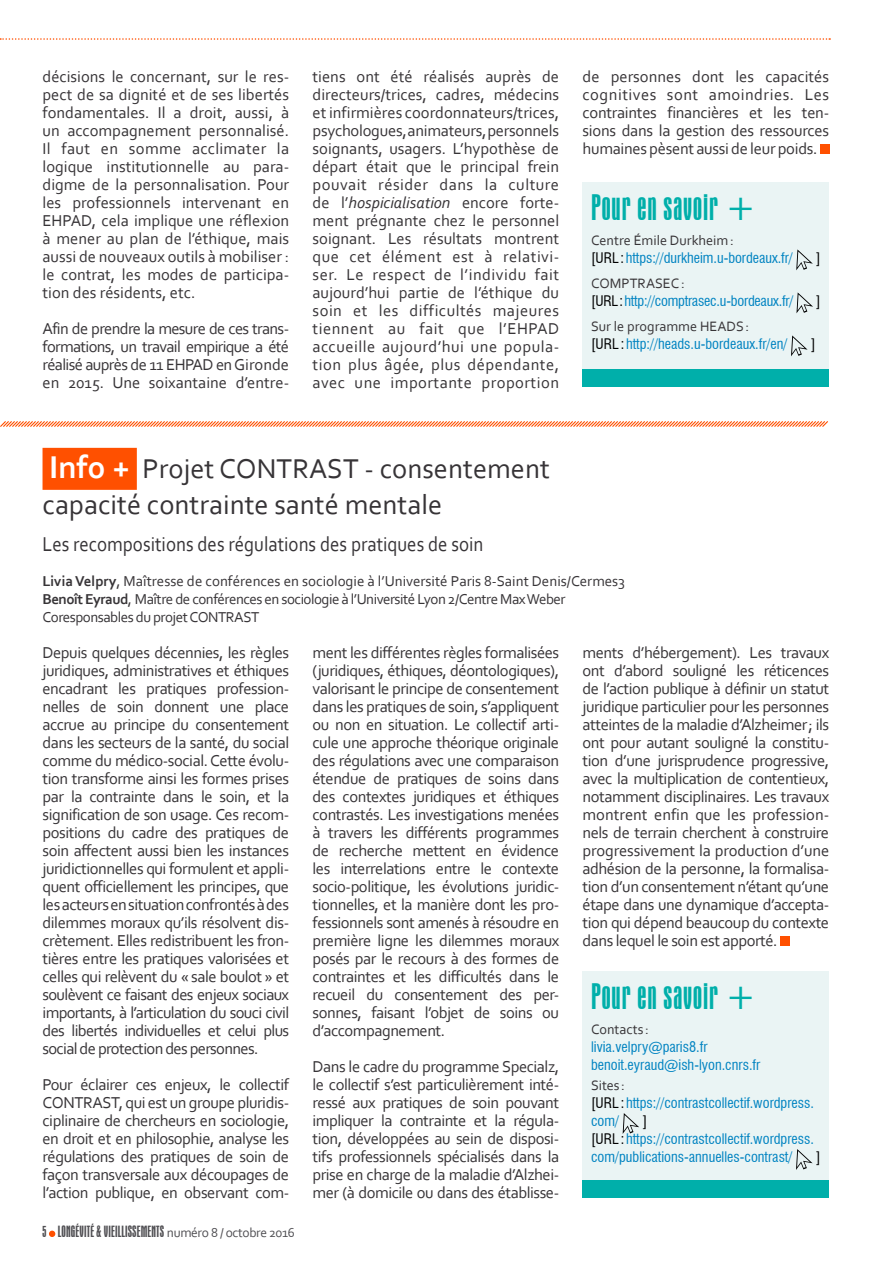
<style>
.page{position:relative;width:893px;height:1263px;background:#fff}
.page>*{position:absolute;margin:0;border:0;box-sizing:border-box;transform-origin:0 0}
.ENCADRE_Titre{font:condensed 37.5px "Aurora BT";letter-spacing:.025em;color:#00afaa}
.ARTICLE_Titre{font:28.5px/36px "Corbel";color:#373437}
.Sous-TITRE{font:21px "Corbel";color:#373437;scale:.9 1}
.ARTICLE_texte_couran{font:16.5px/18px "Corbel";letter-spacing:-.025em;color:#373437;text-align:justify}
.t1{font:condensed 16.5px "Aurora BT";letter-spacing:.01em;color:#504f53}
.ARTICLE_auteurs{font:15px "Corbel";letter-spacing:-.035em;color:#373437}
.ARTICLE_Titre-2{font:15px "Corbel";color:#373437}
.ENCADRE_Texte_Référe{font:condensed 14.25px/18px "Swiss 721 BT";color:#0083c1}
.ENCADRE_Texte_Référe-2{font:14.25px "Corbel";color:#373437}
.ENCADRE_Texte_Référe-3{font:condensed 14.25px "Swiss 721 BT";color:#000}
.s1{font-style:italic}
.s2{font-family:"Corbel";font-stretch:normal;color:#373437}
.s3{color:#000}
.s4{font-weight:700;font-size:33px;color:#fff}
.s5{font-weight:700}
.s6{font-family:"Corbel";font-stretch:normal;font-size:13.5px}
</style>
<div class="page">
<div style="left:49px;top:1230px;width:6px;height:7px;background:#ff5000;border-radius:50%"></div>
<svg style="left:0;top:38px;width:830px;height:2px"></svg>
<div style="left:820px;top:144px;width:9px;height:10px;background:#ff5000"></div>
<div style="left:43px;top:448px;width:94px;height:42px;background:#ff5000"></div>
<div style="left:780px;top:936px;width:9px;height:10px;background:#ff5000"></div>
<svg style="left:0;top:421px;width:828px;height:6px;background:#ffae8a"></svg>
<div style="left:583px;top:183px;width:246px;height:187px;background:#eaf4f4"></div>
<div style="left:583px;top:370px;width:246px;height:17px;background:#00afaa"></div>
<svg style="left:796px;top:249px;width:17px;height:21px"></svg>
<svg style="left:796px;top:292px;width:17px;height:21px"></svg>
<svg style="left:791px;top:335px;width:17px;height:21px"></svg>
<div style="left:583px;top:972px;width:246px;height:208px;background:#eaf4f4"></div>
<div style="left:583px;top:1180px;width:246px;height:17px;background:#00afaa"></div>
<svg style="left:623px;top:1113px;width:16px;height:21px"></svg>
<svg style="left:796px;top:1149px;width:17px;height:21px"></svg>
<p class="ARTICLE_texte_couran" style="left:43px;top:67px;width:248px">décisions le concernant, sur le res&shy;pect de sa dignité et de ses libertés fondamentales. Il a droit, aussi, à un accompagnement personnalisé.<br>Il faut en somme acclimater la logique institutionnelle au para&shy;digme de la personnalisation. Pour les professionnels intervenant en EHPAD, cela implique une réflexion à mener au plan de l’éthique, mais aussi de nouveaux outils à mobiliser : le contrat, les modes de participa&shy;tion des résidents, etc.</p>
<p class="ARTICLE_texte_couran" style="left:43px;top:319px;width:248px">Afin de prendre la mesure de ces trans&shy;formations, un travail empirique a été réalisé auprès de 11 EHPAD en Gironde en 2015. Une soixantaine d’entre-</p>
<p class="ARTICLE_texte_couran" style="left:313px;top:67px;width:248px">tiens ont été réalisés auprès de directeurs/trices, cadres, médecins et infirmières coordonnateurs/trices, psychologues, animateurs, personnels soignants, usagers. L’hypothèse de départ était que le principal frein pouvait résider dans la culture de l’<span class="s1">hospicialisation</span> encore forte&shy;ment prégnante chez le personnel soignant. Les résultats montrent que cet élément est à relativi&shy;ser. Le respect de l’individu fait aujourd’hui partie de l’éthique du soin et les difficultés majeures tiennent au fait que l’EHPAD accueille aujourd’hui une popula&shy;tion plus âgée, plus dépendante, avec une importante proportion</p>
<p class="ARTICLE_texte_couran" style="left:583px;top:67px;width:248px">de personnes dont les capacités cognitives sont amoindries. Les contraintes financières et les ten&shy;sions dans la gestion des ressources humaines pèsent aussi de leur poids.</p>
<p class="ENCADRE_Titre" style="left:591px;top:188px;width:167px">Pour en savoir +</p>
<p class="ENCADRE_Texte_Référe" style="left:591px;top:231px;width:203px"><span class="s2">Centre Émile Durkheim:<br></span><span class="s3">[URL :</span> https://durkheim.u-bordeaux.fr/</p>
<p class="ENCADRE_Texte_Référe-3" style="left:816px;top:249px;width:6px">]</p>
<p class="ENCADRE_Texte_Référe" style="left:591px;top:274px;width:204px"><span class="s2">COMPTRASEC: </span><span class="s3">[URL:</span>http://comptrasec.u-bordeaux.fr/</p>
<p class="ENCADRE_Texte_Référe-3" style="left:816px;top:292px;width:6px">]</p>
<p class="ENCADRE_Texte_Référe" style="left:591px;top:317px;width:198px"><span class="s2">Sur le programme HEADS:<br></span><span class="s3">[URL :</span> http://heads.u-bordeaux.fr/en/</p>
<p class="ENCADRE_Texte_Référe-3" style="left:811px;top:335px;width:6px">]</p>
<p class="ARTICLE_Titre" style="left:43px;top:450px;width:509px"><span class="s4">Info +</span> Projet CONTRAST - consentement capacité contrainte santé mentale</p>
<p class="Sous-TITRE" style="left:43px;top:531px;width:491px">Les recompositions des régulations des pratiques de soin</p>
<p class="ARTICLE_Titre-2" style="left:43px;top:572px;width:584px"><span class="s5">Livia Velpry</span>, Maîtresse de conférences en sociologie à l’Université Paris 8-Saint Denis/Cermes3</p>
<p class="ARTICLE_auteurs" style="left:43px;top:590px;width:525px"><span class="s5">Benoît Eyraud</span>, Maître de conférences en sociologie à l’Université Lyon 2/Centre Max Weber</p>
<p class="ARTICLE_auteurs" style="left:43px;top:608px;width:218px">Coresponsables du projet CONTRAST</p>
<p class="ARTICLE_texte_couran" style="left:43px;top:643px;width:248px">Depuis quelques décennies, les règles juridiques, administratives et éthiques encadrant les pratiques profession&shy;nelles de soin donnent une place accrue au principe du consentement dans les secteurs de la santé, du social comme du médico-social. Cette évolu&shy;tion transforme ainsi les formes prises par la contrainte dans le soin, et la signification de son usage. Ces recom&shy;positions du cadre des pratiques de soin affectent aussi bien les instances juridictionnelles qui formulent et appli&shy;quent officiellement les principes, que les acteurs en situation confrontés à des dilemmes moraux qu’ils résolvent dis&shy;crètement. Elles redistribuent les fron&shy;tières entre les pratiques valorisées et celles qui relèvent du « sale boulot » et soulèvent ce faisant des enjeux sociaux importants, à l’articulation du souci civil des libertés individuelles et celui plus social de protection des personnes.</p>
<p class="ARTICLE_texte_couran" style="left:43px;top:1075px;width:248px">Pour éclairer ces enjeux, le collectif CONTRAST, qui est un groupe pluridis&shy;ciplinaire de chercheurs en sociologie, en droit et en philosophie, analyse les régulations des pratiques de soin de façon transversale aux découpages de l’action publique, en observant com-</p>
<p class="ARTICLE_texte_couran" style="left:313px;top:643px;width:248px">ment les différentes règles formalisées (juridiques, éthiques, déontologiques), valorisant le principe de consentement dans les pratiques de soin, s’appliquent ou non en situation. Le collectif arti&shy;cule une approche théorique originale des régulations avec une comparaison étendue de pratiques de soins dans des contextes juridiques et éthiques contrastés. Les investigations menées à travers les différents programmes de recherche mettent en évidence les interrelations entre le contexte socio-politique, les évolutions juridic&shy;tionnelles, et la manière dont les pro&shy;fessionnels sont amenés à résoudre en première ligne les dilemmes moraux posés par le recours à des formes de contraintes et les difficultés dans le recueil du consentement des per&shy;sonnes, faisant l’objet de soins ou d’accompagnement.</p>
<p class="ARTICLE_texte_couran" style="left:313px;top:1057px;width:248px">Dans le cadre du programme Specialz, le collectif s’est particulièrement inté&shy;ressé aux pratiques de soin pouvant impliquer la contrainte et la régula&shy;tion, développées au sein de disposi&shy;tifs professionnels spécialisés dans la prise en charge de la maladie d’Alzhei&shy;mer (à domicile ou dans des établisse-</p>
<p class="ARTICLE_texte_couran" style="left:583px;top:643px;width:248px">ments d’hébergement). Les travaux ont d’abord souligné les réticences de l’action publique à définir un statut juridique particulier pour les personnes atteintes de la maladie d’Alzheimer; ils ont pour autant souligné la constitu&shy;tion d’une jurisprudence progressive, avec la multiplication de contentieux, notamment disciplinaires. Les travaux montrent enfin que les profession&shy;nels de terrain cherchent à construire progressivement la production d’une adhésion de la personne, la formalisa&shy;tion d’un consentement n’étant qu’une étape dans une dynamique d’accepta&shy;tion qui dépend beaucoup du contexte dans lequel le soin est apporté.</p>
<p class="ENCADRE_Titre" style="left:591px;top:976px;width:167px">Pour en savoir +</p>
<p class="ENCADRE_Texte_Référe-2" style="left:591px;top:1020px;width:59px">Contacts :</p>
<p class="ENCADRE_Texte_Référe" style="left:591px;top:1037px;width:118px">livia.velpry@paris8.fr</p>
<p class="ENCADRE_Texte_Référe" style="left:591px;top:1055px;width:171px">benoit.eyraud@ish-lyon.cnrs.fr</p>
<p class="ENCADRE_Texte_Référe-2" style="left:591px;top:1077px;width:36px">Sites :</p>
<p class="ENCADRE_Texte_Référe" style="left:591px;top:1094px;width:224px"><span class="s3">[URL :</span> https://contrastcollectif.wordpress. com/</p>
<p class="ENCADRE_Texte_Référe-3" style="left:643px;top:1113px;width:6px">]</p>
<p class="ENCADRE_Texte_Référe" style="left:591px;top:1130px;width:224px"><span class="s3">[URL :</span> https://contrastcollectif.wordpress. com/publications-annuelles-contrast/</p>
<p class="ENCADRE_Texte_Référe-3" style="left:816px;top:1149px;width:6px">]</p>
<p class="t1" style="left:43px;top:1223px;width:254px">5 LONGÉVITÉ &amp; VIEILLISSEMENTS <span class="s6">numéro 8 / octobre 2016</span></p>
</div>
